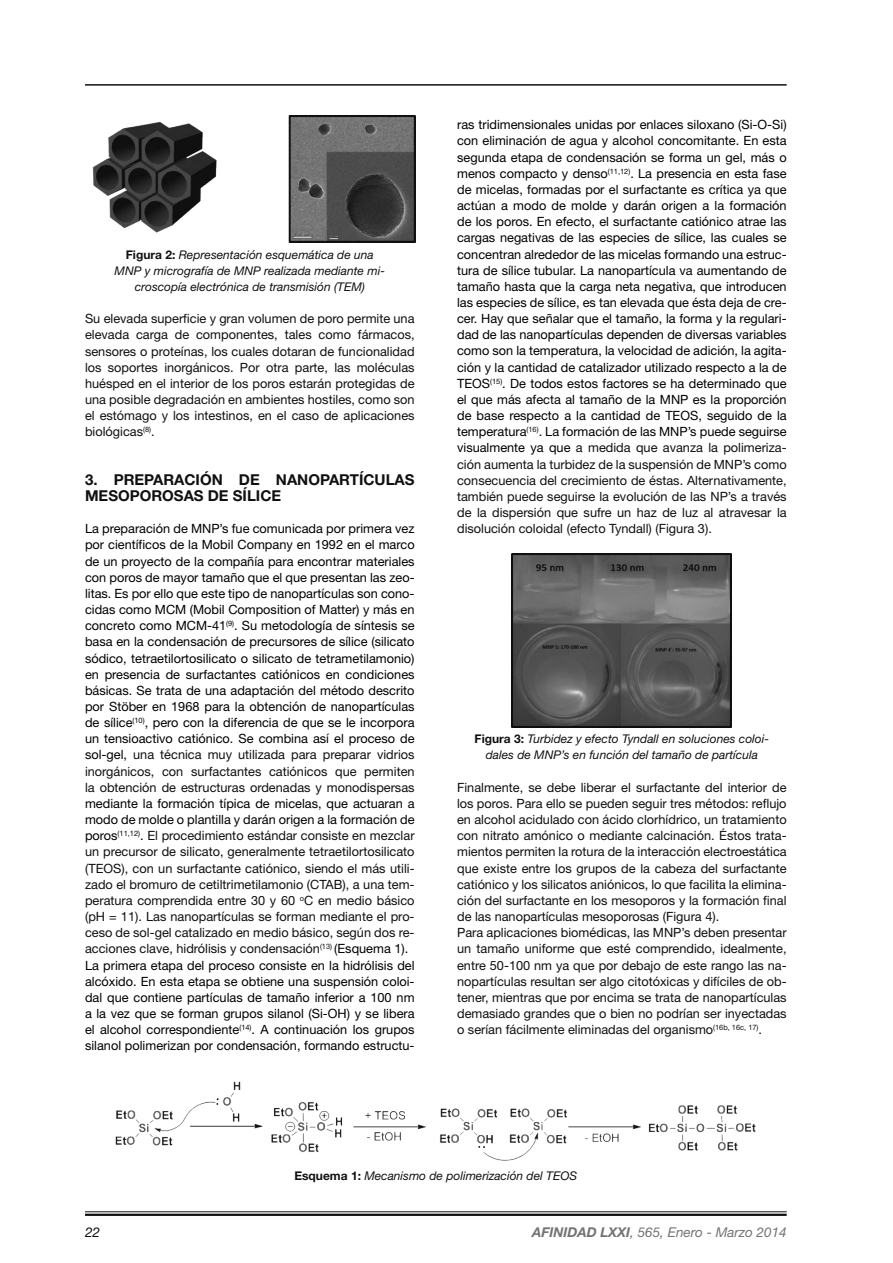
<style>
.page{position:relative;width:893px;height:1263px;background:#fff}
.page>*{position:absolute;margin:0;border:0;box-sizing:border-box;transform-origin:0 0}
.t1{font:700 15px/16.2px "Helvetica Neue LT Std";color:#101010}
.t2{font:italic 13.5px "Helvetica Neue LT Std";color:#737373}
.t3{font:italic 13.5px "Helvetica Neue LT Std";color:#101010}
.t4{font:12.75px/16.2px "Helvetica Neue LT Std";color:#000;text-align:justify}
.t5{font:12.75px/16.2px "Helvetica Neue LT Std";color:#101010;text-align:justify}
.t6{font:italic 12px/16.2px "Helvetica Neue LT Std";color:#101010;text-align:center}
.s1{font-weight:700;font-style:normal}
.s2{color:#101010}
.s3{font-weight:700}
</style>
<div class="page">
<hr style="left:85px;top:1211px;width:702px;height:1px;background:#101010">
<hr style="left:85px;top:1214px;width:702px;height:2px;background:#101010">
<hr style="left:85px;top:84px;width:702px;height:2px;background:#101010">
<img style="left:92px;top:115px;width:323px;height:127px">
<img style="left:512px;top:554px;width:220px;height:173px">
<img style="left:115px;top:1081px;width:641px;height:80px">
<p class="t6" style="left:115px;top:246px;width:272px"><span class="s1">Figura 2:</span> Representación esquemática de una<br>MNP y micrografía de MNP realizada mediante mi&shy;croscopía electrónica de transmisión (TEM)</p>
<p class="t5" style="left:85px;top:310px;width:331px">Su elevada superficie y gran volumen de poro permite una elevada carga de componentes, tales como fármacos, sensores o proteínas, los cuales dotaran de funcionalidad los soportes inorgánicos. Por otra parte, las moléculas huésped en el interior de los poros estarán protegidas de una posible degradación en ambientes hostiles, como son el estómago y los intestinos, en el caso de aplicaciones biológicas<sup>(8)</sup>.</p>
<p class="t1" style="left:85px;top:471px;width:331px">3. PREPARACIÓN DE NANOPARTÍCULAS<br>MESOPOROSAS DE SÍLICE</p>
<p class="t4" style="left:85px;top:520px;width:331px">La preparación de MNP’s fue comunicada por primera vez por científicos de la Mobil Company en 1992 en el marco de un proyecto de la compañía para encontrar materiales con poros de mayor tamaño que el que presentan las zeo&shy;litas. Es por ello que este tipo de nanopartículas son cono&shy;cidas como MCM (Mobil Composition of Matter) y más en concreto como MCM-41<sup>(9)</sup>. Su metodología de síntesis se basa en la condensación de precursores de sílice (silicato sódico, tetraetilortosilicato o silicato de tetrametilamonio) en presencia de surfactantes catiónicos en condiciones básicas. Se trata de una adaptación del método descrito por Stöber en 1968 para la obtención de nanopartículas de sílice<sup>(10)</sup>, pero con la diferencia de que se le incorpora un tensioactivo catiónico. Se combina así el proceso de sol-gel, <span class="s2">una técnica muy utilizada para preparar vidrios inorgánicos, con surfactantes catiónicos que permiten la obtención de estructuras ordenadas y monodispersas</span></p>
<p class="t4" style="left:85px;top:795px;width:331px;text-align:left">mediante la formación típica de micelas, que actuaran a modo de molde o plantilla y darán origen a la formación de poros<sup>(11,12)</sup>. <span class="s2">El procedimiento estándar consiste en mezclar un precursor de silicato, generalmente tetraetilortosilicato (TEOS), con un surfactante catiónico, siendo el más utili&shy;zado el bromuro de cetiltrimetilamonio (CTAB), a una tem&shy;peratura comprendida entre 30 y 60</span> <sup>o</sup><span class="s2">C en medio básico (pH = 11). Las nanopartículas se forman mediante el pro&shy;ceso de sol-gel catalizado en medio básico, según dos re&shy;acciones clave, hidrólisis y condensación</span><sup>(13)</sup> (Esquema 1).<br>La primera etapa del proceso consiste en la hidrólisis del alcóxido. En esta etapa se obtiene una suspensión coloi&shy;dal que contiene partículas de tamaño inferior a 100 nm a la vez que se forman grupos silanol (Si-OH) y se libera el alcohol correspondiente<sup>(14)</sup>. A continuación los grupos silanol polimerizan por condensación, formando estructu-</p>
<p class="t4" style="left:457px;top:116px;width:331px">ras tridimensionales unidas por enlaces siloxano (Si-O-Si) con eliminación de agua y alcohol concomitante. En esta segunda etapa de condensación se forma un gel, más o menos compacto y denso<sup>(11,12)</sup>. La presencia en esta fase de micelas, formadas por el surfactante es crítica ya que actúan a modo de molde y darán origen a la formación de los poros. En efecto, el surfactante catiónico atrae las cargas negativas de las especies de sílice, las cuales se concentran alrededor de las micelas formando una estruc&shy;tura de sílice tubular. La nanopartícula va aumentando de tamaño hasta que la carga neta negativa, que introducen las especies de sílice, es tan elevada que ésta deja de cre&shy;cer. Hay que señalar que el tamaño, la forma y la regulari&shy;dad de las nanopartículas dependen de diversas variables como son la temperatura, la velocidad de adición, la agita&shy;ción y la cantidad de catalizador utilizado respecto a la de TEOS<sup>(15)</sup>. De todos estos factores se ha determinado que el que más afecta al tamaño de la MNP es la proporción de base respecto a la cantidad de TEOS, seguido de la temperatura<sup>(</sup><sup>16)</sup>. La formación de las MNP’s puede seguirse visualmente ya que <span class="s2">a medida que avanza la polimeriza&shy;ción aumenta la turbidez de la suspensión de MNP’s como consecuencia del crecimiento de éstas. Alternativamente, también puede seguirse la evolución de las NP’s a través de la dispersión que sufre un haz de luz al atravesar la disolución coloidal (efecto Tyndall) (Figura 3).</span></p>
<p class="t6" style="left:475px;top:731px;width:296px"><span class="s1">Figura 3:</span> Turbidez y efecto Tyndall en soluciones coloi&shy;dales de MNP’s en función del tamaño de partícula</p>
<p class="t5" style="left:457px;top:779px;width:331px;text-align:left">Finalmente, se debe liberar el surfactante del interior de los poros. Para ello se pueden seguir tres métodos: reflujo en alcohol acidulado con ácido clorhídrico, un tratamiento con nitrato amónico o mediante calcinación. Éstos trata&shy;mientos permiten la rotura de la interacción electroestática que existe entre los grupos de la cabeza del surfactante catiónico y los silicatos aniónicos, lo que facilita la elimina&shy;ción del surfactante en los mesoporos y la formación final de las nanopartículas mesoporosas (Figura 4).<br>Para aplicaciones biomédicas, las MNP’s deben presentar un tamaño uniforme que esté comprendido, idealmente, entre 50-100 nm ya que por debajo de este rango las na&shy;nopartículas resultan ser algo citotóxicas y difíciles de ob&shy;tener, mientras que por encima se trata de nanopartículas demasiado grandes que o bien no podrían ser inyectadas o serían fácilmente eliminadas del organismo<sup>(16b,</sup> <sup>16c,</sup> <sup>17)</sup>.</p>
<p class="t6" style="left:294px;top:1167px;width:284px"><span class="s1">Esquema 1:</span> Mecanismo de polimerización del TEOS</p>
<p class="t3" style="left:85px;top:1224px;width:17px">22</p>
<p class="t2" style="left:532px;top:1224px;width:256px"><span class="s3">AFINIDAD LXXI</span>, 565, Enero - Marzo 2014</p>
</div>
